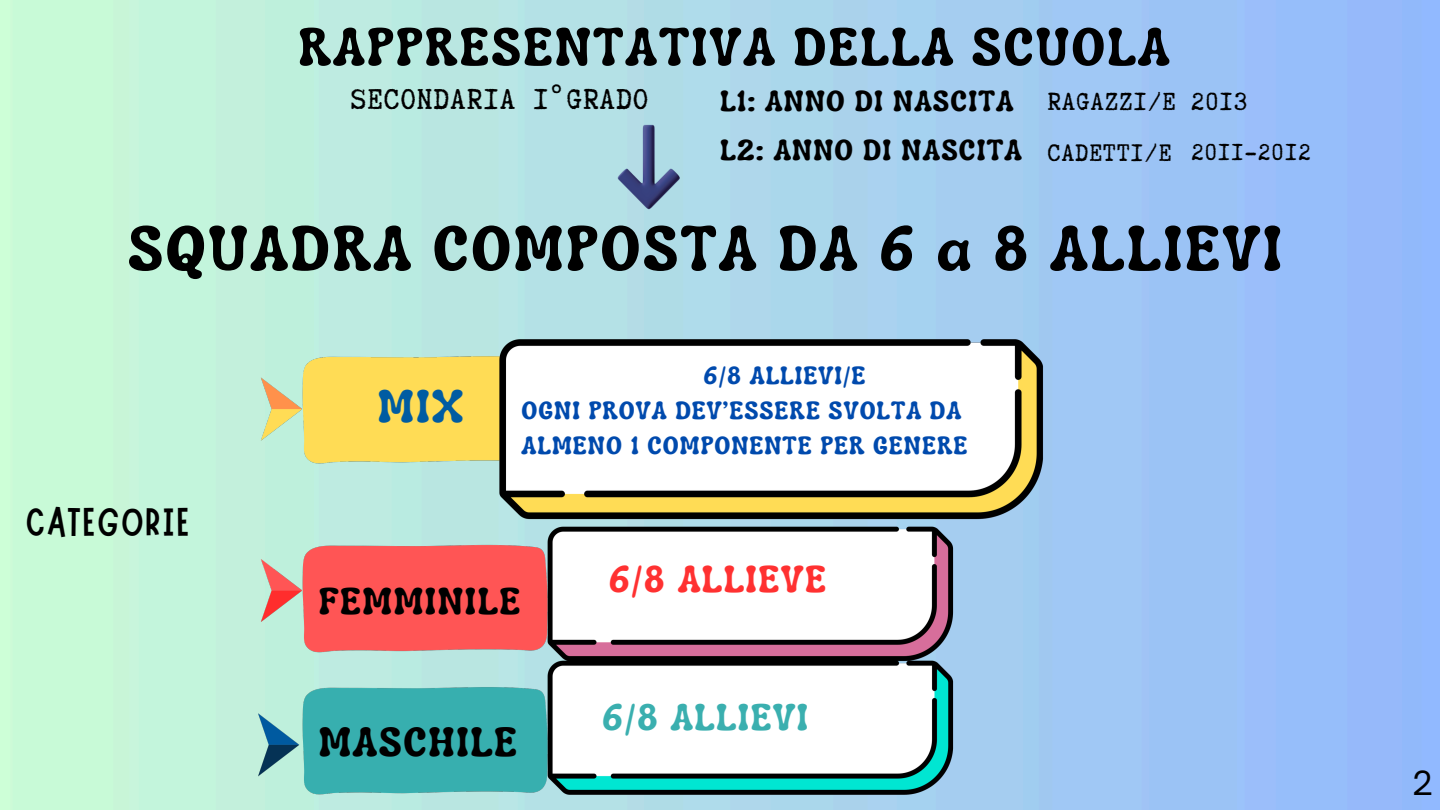
<style>
.page{position:relative;width:1440px;height:810px;background:#fff}
.page>*{position:absolute;margin:0;border:0;box-sizing:border-box;transform-origin:0 0}
.t1{font:700 63.5px "Luckybones";letter-spacing:.04em;color:#000}
.t2{font:700 53.5px "Luckybones";letter-spacing:.04em;color:#000}
.t3{font:700 46.3px "Luckybones";color:#005ca2}
.t4{font:700 41.4px "Luckybones";letter-spacing:.04em;color:#000}
.t5{font:40.1px "Marykate";letter-spacing:.04em;color:#000}
.t6{font:700 38px "Luckybones";letter-spacing:.04em;color:#ff3131}
.t7{font:700 37.8px "Luckybones";letter-spacing:.04em;color:#000}
.t8{font:700 37.6px "Luckybones";letter-spacing:.04em;color:#3aafaf}
.t9{font:34.2px "Truetypewriter Polygl OTT";letter-spacing:.04em;color:#000}
.t10{font:32px "Open Sauce One";color:#000}
.t11{font:700 29.5px "Luckybones";letter-spacing:.04em;color:#000}
.t12{font:29.5px "Truetypewriter Polygl OTT";letter-spacing:.04em;color:#000}
.t13{font:28.5px "Truetypewriter Polygl OTT";letter-spacing:.04em;color:#000}
.t14{font:27.5px "Truetypewriter Polygl OTT";letter-spacing:.04em;color:#000}
.t15{font:700 25.3px/35.2px "Luckybones";letter-spacing:.04em;color:#004aad}
</style>
<div class="page">
<img style="left:616px;top:124px;width:68px;height:89px">
<img style="left:254px;top:334px;width:794px;height:465px">
<h2 class="t2" style="left:298px;top:12px;width:873px">RAPPRESENTATIVA DELLA SCUOLA</h2>
<p class="t9" style="left:351px;top:81px;width:299px">SECONDARIA I°GRADO</p>
<h4 class="t11" style="left:720px;top:82px;width:295px">L1: ANNO DI NASCITA</h4>
<h4 class="t12" style="left:1048px;top:86px;width:201px">RAGAZZI/E 2013</h4>
<p class="t11" style="left:720px;top:131px;width:303px">L2: ANNO DI NASCITA</p>
<h3 class="t13" style="left:1048px;top:138px;width:125px">CADETTI/E</h3>
<p class="t14" style="left:1191px;top:138px;width:121px">2011-2012</p>
<h6 class="t1" style="left:128px;top:207px;width:1156px">SQUADRA COMPOSTA DA 6 a 8 ALLIEVI</h6>
<p class="t5" style="left:25px;top:496px;width:166px">CATEGORIE</p>
<p class="t3" style="left:378px;top:376px;width:87px">MIX</p>
<h1 class="t15" style="left:704px;top:357px;width:163px">6/8 ALLIEVI/E</h1>
<h5 class="t15" style="left:522px;top:392px;width:447px">OGNI PROVA DEV’ESSERE SVOLTA DA<br>ALMENO 1 COMPONENTE PER GENERE</h5>
<p class="t7" style="left:319px;top:577px;width:203px">FEMMINILE</p>
<p class="t4" style="left:319px;top:715px;width:200px">MASCHILE</p>
<p class="t6" style="left:609px;top:555px;width:219px">6/8 ALLIEVE</p>
<p class="t8" style="left:602px;top:693px;width:207px">6/8 ALLIEVI</p>
<p class="t10" style="left:1412px;top:763px;width:22px">2</p>
</div>
